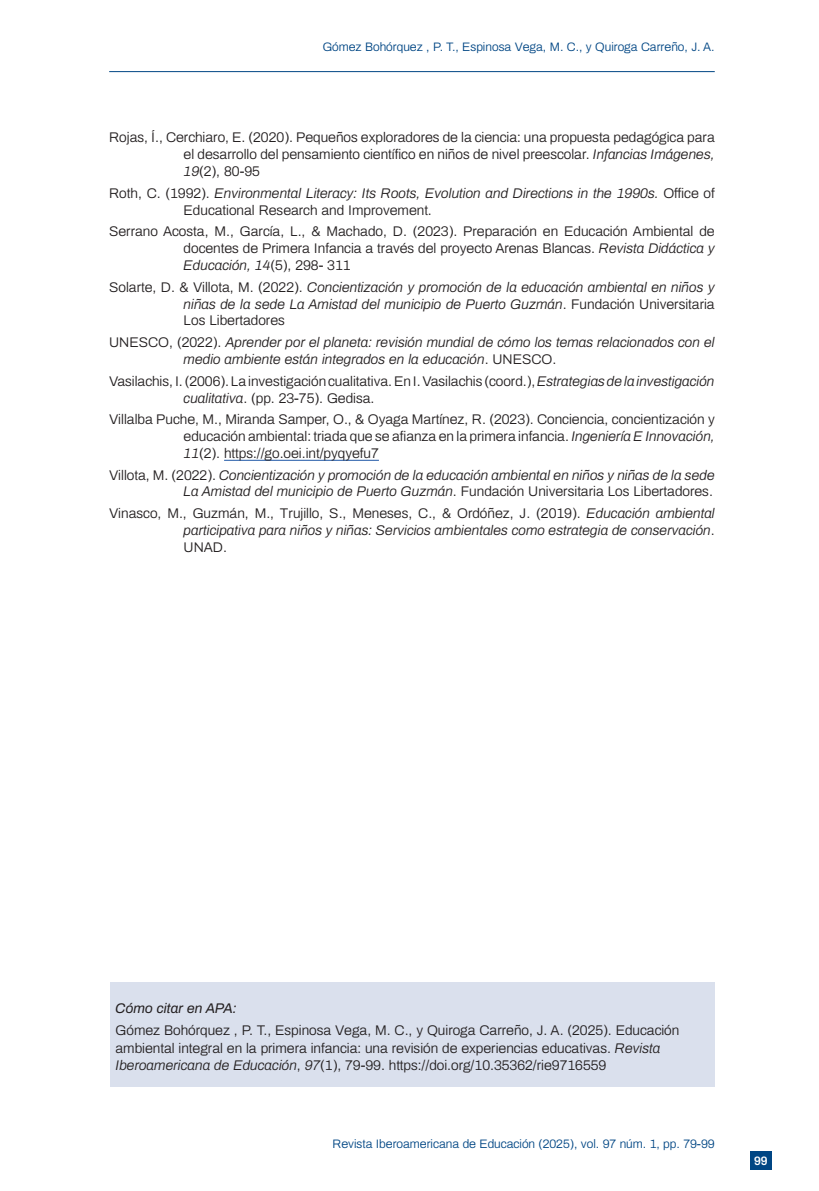
<style>
.page{position:relative;width:819px;height:1191px;background:#fff}
.page>*{position:absolute;margin:0;border:0;box-sizing:border-box;transform-origin:0 0}
.t1{font:300 14px/16.8px "Archivo";color:#231f20;text-align:justify}
.t2{font:italic 300 14px/16.8px "Archivo";color:#231f20}
.t3{font:italic 14px "Archivo";color:#231f20}
.t4{font:300 12.25px "Archivo";color:#004684}
.t5{font:600 12.25px "Archivo";color:#fff}
.s1{font-style:italic}
.s2{font-style:normal}
</style>
<div class="page">
<hr style="left:109px;top:71px;width:605px;height:1px;background:#004684">
<hr style="left:224px;top:460px;width:155px;height:1px;background:#1e56a6">
<div style="left:750px;top:1151px;width:21px;height:19px;background:#004684"></div>
<div style="left:110px;top:982px;width:604px;height:104px;background:#dae0ed"></div>
<p class="t4" style="left:322px;top:38px;width:393px">Gómez Bohórquez , P. T., Espinosa Vega, M. C., y Quiroga Carreño, J. A.</p>
<p class="t1" style="left:184px;top:128px;width:532px;text-indent:-74px">Rojas, Í., Cerchiaro, E. (2020). Pequeños exploradores de la ciencia: una propuesta pedagógica para el desarrollo del pensamiento científico en niños de nivel preescolar. <span class="s1">Infancias Imágenes, 19</span>(2), 80-95</p>
<p class="t2" style="left:184px;top:184px;width:532px;text-indent:-74px"><span class="s2">Roth, C. (1992).</span> Environmental Literacy: Its Roots, Evolution and Directions in the 1990s. <span class="s2">Office of<br>Educational Research and Improvement.</span></p>
<p class="t1" style="left:184px;top:222px;width:532px;text-indent:-74px">Serrano Acosta, M., García, L., &amp; Machado, D. (2023). Preparación en Educación Ambiental de docentes de Primera Infancia a través del proyecto Arenas Blancas. <span class="s1">Revista Didáctica y Educación, 14</span>(5), 298- 311</p>
<p class="t2" style="left:184px;top:277px;width:532px;text-align:justify;text-indent:-74px"><span class="s2">Solarte, D. &amp; Villota, M. (2022).</span> Concientización y promoción de la educación ambiental en niños y niñas de la sede La Amistad del municipio de Puerto Guzmán<span class="s2">. Fundación Universitaria Los Libertadores</span></p>
<p class="t2" style="left:184px;top:333px;width:532px;text-indent:-74px"><span class="s2">UNESCO, (2022).</span> Aprender por el planeta: revisión mundial de cómo los temas relacionados con el medio ambiente están integrados en la educación<span class="s2">. UNESCO.</span></p>
<p class="t1" style="left:184px;top:371px;width:532px;text-indent:-74px">Vasilachis, I. (2006). La investigación cualitativa. En I. Vasilachis (coord.), <span class="s1">Estrategias de la investigación cualitativa</span>. (pp. 23-75). Gedisa.</p>
<p class="t1" style="left:184px;top:410px;width:532px;text-indent:-74px">Villalba Puche, M., Miranda Samper, O., &amp; Oyaga Martínez, R. (2023). Conciencia, concientización y educación ambiental: triada que se afianza en la primera infancia. <span class="s1">Ingeniería E Innovación, 11</span>(2). https://go.oei.int/pyqyefu7</p>
<p class="t2" style="left:109px;top:465px;width:607px;text-align:right"><span class="s2">Villota, M. (2022).</span> Concientización y promoción de la educación ambiental en niños y niñas de la sede<br>La Amistad del municipio de Puerto Guzmán<span class="s2">. Fundación Universitaria Los Libertadores.</span></p>
<p class="t2" style="left:184px;top:504px;width:532px;text-align:justify;text-indent:-74px"><span class="s2">Vinasco, M., Guzmán, M., Trujillo, S., Meneses, C., &amp; Ordóñez, J. (2019).</span> Educación ambiental participativa para niños y niñas: Servicios ambientales como estrategia de conservación<span class="s2">.<br>UNAD.</span></p>
<p class="t3" style="left:116px;top:997px;width:123px">Cómo citar en APA:</p>
<p class="t1" style="left:115px;top:1020px;width:565px;line-height:17.5px;text-align:left">Gómez Bohórquez , P. T., Espinosa Vega, M. C., y Quiroga Carreño, J. A. (2025). Educación ambiental integral en la primera infancia: una revisión de experiencias educativas. <span class="s1">Revista<br>Iberoamericana de Educación</span>, <span class="s1">97</span>(1), 79-99. https://doi.org/10.35362/rie9716559</p>
<p class="t4" style="left:332px;top:1135px;width:383px">Revista Iberoamericana de Educación (2025), vol. 97 núm. 1, pp. 79-99</p>
<p class="t5" style="left:754px;top:1152px;width:15px">99</p>
</div>
